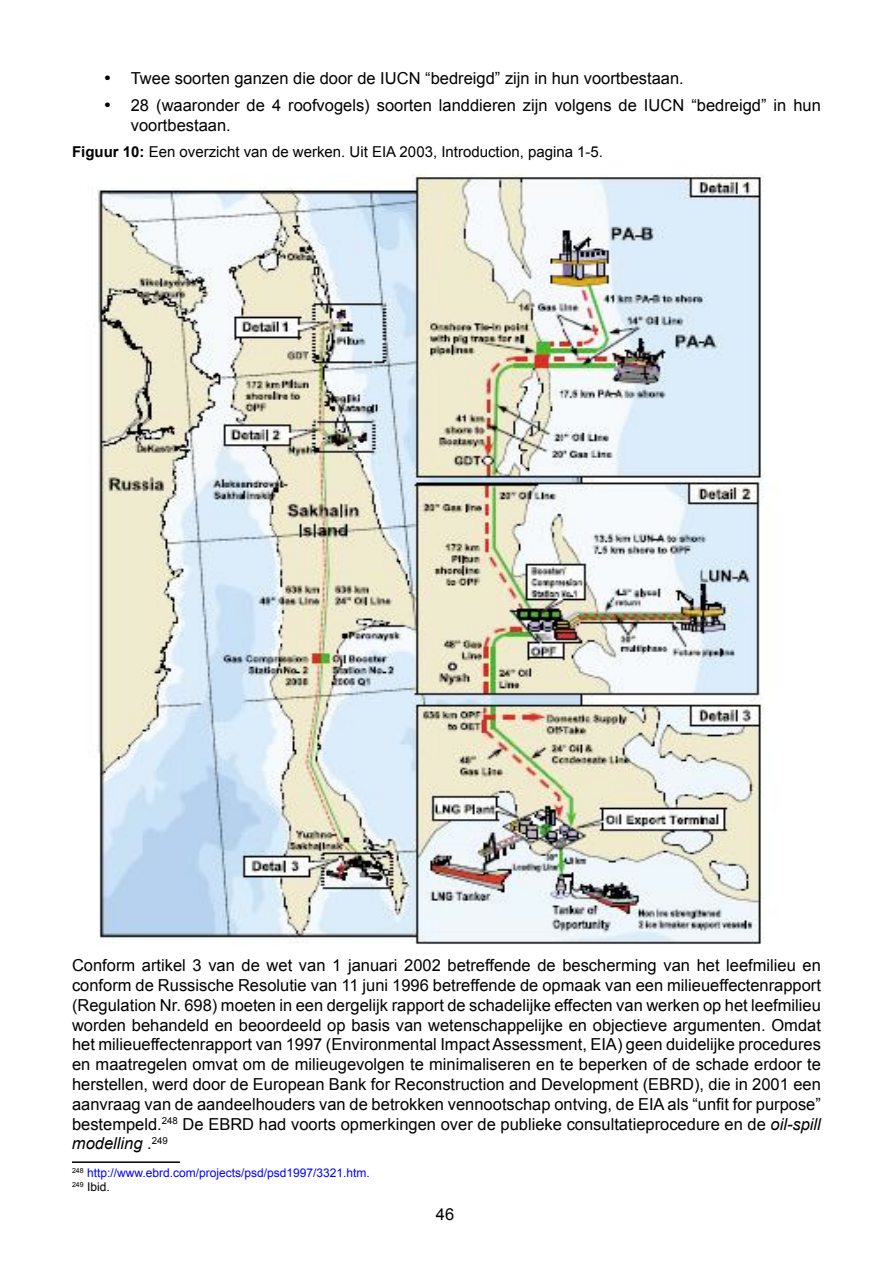
<style>
.page{position:relative;width:893px;height:1263px;background:#fff}
.page>*{position:absolute;margin:0;border:0;box-sizing:border-box;transform-origin:0 0}
.t1{font:16.5px/19.8px "Arial";color:#000}
.t2{font:15px "Arial";color:#000}
.t3{font:12px/14.4px "Arial";color:#00f}
.s1{font-weight:700}
.s2{font-style:italic}
.s3{color:#000}
</style>
<div class="page">
<img style="left:97px;top:175px;width:667px;height:769px">
<hr style="left:72px;top:1161px;width:108px;height:2px;background:#000">
<p class="t1" style="left:104px;top:68px;width:582px">• Twee soorten ganzen die door de IUCN “bedreigd” zijn in hun voortbestaan.</p>
<p class="t1" style="left:131px;top:96px;width:692px;text-indent:-27px">• 28 (waaronder de 4 roofvogels) soorten landdieren zijn volgens de IUCN “bedreigd” in hun voortbestaan.</p>
<p class="t2" style="left:72px;top:142px;width:533px"><span class="s1">Figuur 10:</span> Een overzicht van de werken. Uit EIA 2003, Introduction, pagina 1-5.</p>
<p class="t1" style="left:72px;top:956px;width:750px;text-align:justify">Conform artikel 3 van de wet van 1 januari 2002 betreffende de bescherming van het leefmilieu en conform de Russische Resolutie van 11 juni 1996 betreffende de opmaak van een milieueffectenrapport (Regulation Nr. 698) moeten in een dergelijk rapport de schadelijke effecten van werken op het leefmilieu worden behandeld en beoordeeld op basis van wetenschappelijke en objectieve argumenten. Omdat het milieueffectenrapport van 1997 (Environmental Impact Assessment, EIA) geen duidelijke procedures en maatregelen omvat om de milieugevolgen te minimaliseren en te beperken of de schade erdoor te herstellen, werd door de European Bank for Reconstruction and Development (EBRD), die in 2001 een aanvraag van de aandeelhouders van de betrokken vennootschap ontving, de EIA als “unfit for purpose” bestempeld.<sup>248</sup> De EBRD had voorts opmerkingen over de publieke consultatieprocedure en de <span class="s2">oil-spill modelling</span> .<sup>249</sup></p>
<p class="t3" style="left:72px;top:1165px;width:299px"><sup>248</sup> http://www.ebrd.com/projects/psd/psd1997/3321.htm.<br><sup>249</sup> <span class="s3">Ibid.</span></p>
<p class="t1" style="left:436px;top:1204px;width:20px">46</p>
</div>
